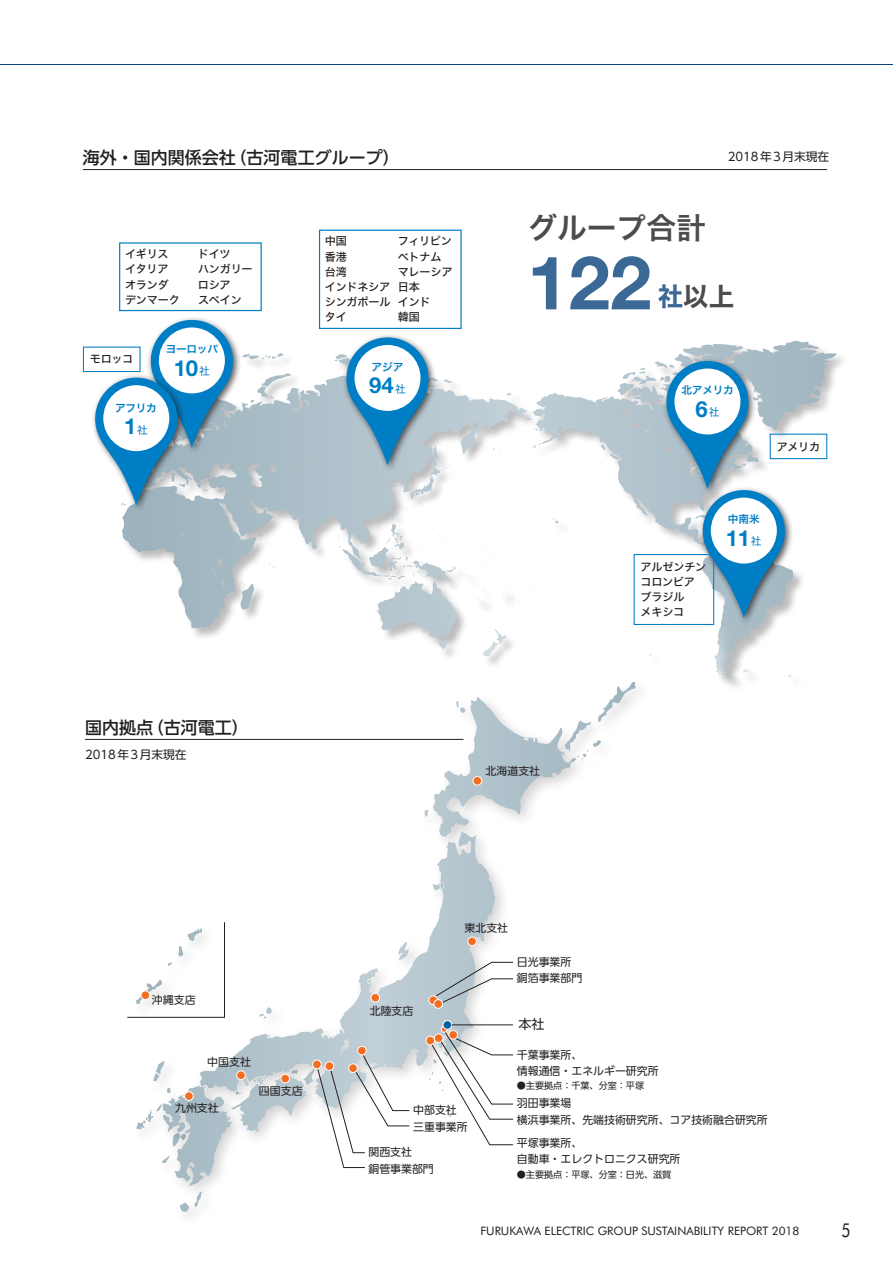
<style>
.page{position:relative;width:893px;height:1263px;background:#fff}
.page>*{position:absolute;margin:0;border:0;box-sizing:border-box;transform-origin:0 0}
.t1{font:700 74.4px "Helvetica Neue LT Pro";color:#0b437a}
.t2{font:29.7px "Hira Kaku Std W6";color:#231f20}
.t3{font:25.5px "Hira Kaku Std W7";color:#231f20}
.t4{font:700 22.2px "Helvetica Neue LT Pro";color:#007ec5}
.t5{font:19.2px "Futura BT";color:#231f20;scale:.8 1}
.t6{font:500 16.95px "UD Shin Go Pro";color:#231f20}
.t7{font:13.2px "UD Shin Go Pro";color:#231f20}
.t8{font:11.7px "Futura BT";color:#231f20}
.t9{font:11.7px "UD Shin Go Pro";color:#231f20}
.t10{font:11.1px/15.1px "Hira Kaku Std W5";letter-spacing:-.02em;color:#231f20}
.t11{font:10.95px/16.2px "UD Shin Go Pro";color:#231f20}
.t12{font:10.65px "Hira Kaku Std W6";letter-spacing:-.02em;color:#007ec5}
.t13{font:9.15px "UD Shin Go Pro";color:#231f20}
.s1{font-family:"Hira Kaku Std W4";font-weight:400;font-size:10.65px}
.s2{color:#0b437a}
</style>
<div class="page">
<hr style="left:83px;top:169px;width:744px;height:1px;background:#231f20">
<hr style="left:0;top:64px;width:893px;height:1px;background:#0b437a">
<hr style="left:85px;top:739px;width:378px;height:1px;background:#231f20">
<img style="left:522px;top:734px;width:49px;height:85px">
<img style="left:554px;top:727px;width:13px;height:45px">
<img style="left:567px;top:760px;width:4px;height:17px">
<svg style="left:180px;top:1207px;width:22px;height:5px"></svg>
<img style="left:571px;top:760px;width:11px;height:17px">
<svg style="left:564px;top:696px;width:72px;height:64px"></svg>
<img style="left:200px;top:972px;width:313px;height:103px">
<img style="left:161px;top:1075px;width:70px;height:132px">
<svg style="left:136px;top:1061px;width:62px;height:86px"></svg>
<div style="left:428px;top:995px;width:10px;height:10px;border:1px solid #fff;border-radius:50%"></div>
<div style="left:434px;top:1000px;width:9px;height:8px;background:#f36e21;border-radius:50%"></div>
<div style="left:433px;top:999px;width:10px;height:10px;border:1px solid #fff;border-radius:50%"></div>
<div style="left:425px;top:1036px;width:10px;height:9px;border:1px solid #fff;border-radius:50%"></div>
<div style="left:185px;top:1092px;width:8px;height:8px;background:#f36e21;border-radius:50%"></div>
<div style="left:184px;top:1091px;width:10px;height:10px;border:1px solid #fff;border-radius:50%"></div>
<div style="left:358px;top:1046px;width:8px;height:9px;background:#f36e21;border-radius:50%"></div>
<div style="left:357px;top:1046px;width:10px;height:9px;border:1px solid #fff;border-radius:50%"></div>
<div style="left:443px;top:1021px;width:9px;height:8px;background:#00609d;border-radius:50%"></div>
<div style="left:443px;top:1020px;width:9px;height:10px;border:1px solid #fff;border-radius:50%"></div>
<svg style="left:127px;top:922px;width:98px;height:96px"></svg>
<svg style="left:231px;top:1055px;width:179px;height:113px"></svg>
<svg style="left:368px;top:697px;width:154px;height:306px"></svg>
<svg style="left:429px;top:1026px;width:85px;height:119px"></svg>
<hr style="left:452px;top:1024px;width:61px;height:1px;background:#231f20">
<div style="left:109px;top:341px;width:740px;height:355px;background:#231f20;opacity:.3"></div>
<img style="left:637px;top:641px;width:39px;height:40px">
<svg style="left:649px;top:653px;width:3px;height:4px"></svg>
<img style="left:470px;top:528px;width:48px;height:87px">
<svg style="left:477px;top:589px;width:9px;height:14px"></svg>
<svg style="left:502px;top:591px;width:6px;height:5px"></svg>
<img style="left:712px;top:666px;width:5px;height:21px">
<img style="left:717px;top:666px;width:29px;height:22px">
<svg style="left:717px;top:672px;width:17px;height:6px"></svg>
<img style="left:758px;top:664px;width:3px;height:20px">
<img style="left:782px;top:668px;width:22px;height:20px">
<svg style="left:788px;top:675px;width:4px;height:3px"></svg>
<img style="left:737px;top:663px;width:21px;height:21px">
<svg style="left:743px;top:669px;width:6px;height:4px"></svg>
<svg style="left:493px;top:448px;width:8px;height:2px"></svg>
<svg style="left:482px;top:629px;width:24px;height:28px"></svg>
<div style="left:146px;top:315px;width:96px;height:140px;background:#231f20;opacity:.75"></div>
<div style="left:698px;top:486px;width:96px;height:139px;background:#231f20;opacity:.75"></div>
<svg style="left:518px;top:341px;width:319px;height:277px"></svg>
<div style="left:711px;top:498px;width:66px;height:65px;background:#fff;border-radius:50%"></div>
<div style="left:319px;top:230px;width:143px;height:99px;border:1px solid #007ec5"></div>
<div style="left:119px;top:242px;width:143px;height:69px;border:1px solid #007ec5"></div>
<div style="left:91px;top:373px;width:95px;height:140px;background:#231f20;opacity:.75"></div>
<svg style="left:95px;top:320px;width:375px;height:329px"></svg>
<div style="left:103px;top:385px;width:66px;height:66px;background:#fff;border-radius:50%"></div>
<div style="left:770px;top:434px;width:57px;height:25px;border:1px solid #007ec5"></div>
<div style="left:83px;top:347px;width:58px;height:25px;border:1px solid #007ec5"></div>
<div style="left:634px;top:554px;width:80px;height:71px;border:1px solid #007ec5"></div>
<h3 class="t6" style="left:83px;top:144px;width:318px">海外・国内関係会社（古河電工グループ）</h3>
<p class="t9" style="left:728px;top:147px;width:103px">2018年3月末現在</p>
<p class="t10" style="left:125px;top:247px;width:56px">イギリスイタリアオランダデンマーク</p>
<p class="t10" style="left:198px;top:247px;width:56px">ドイツ<br>ハンガリーロシア<br>スペイン</p>
<p class="t10" style="left:90px;top:352px;width:45px">モロッコ</p>
<p class="t12" style="left:115px;top:400px;width:43px">アフリカ</p>
<h3 class="t4" style="left:124px;top:413px;width:25px">1<span class="s1">社</span></h3>
<p class="t12" style="left:166px;top:341px;width:54px">ヨーロッパ</p>
<h3 class="t4" style="left:174px;top:354px;width:38px">10<span class="s1">社</span></h3>
<h3 class="t6" style="left:85px;top:713px;width:165px">国内拠点（古河電工）</h3>
<p class="t9" style="left:85px;top:745px;width:103px">2018年3月末現在</p>
<p class="t10" style="left:325px;top:234px;width:67px">中国<br>香港<br>台湾<br>インドネシアシンガポールタイ</p>
<p class="t10" style="left:398px;top:234px;width:56px">フィリピンベトナムマレーシア日本<br>インド<br>韓国</p>
<p class="t12" style="left:372px;top:358px;width:33px">アジア</p>
<h3 class="t4" style="left:369px;top:372px;width:38px">94<span class="s1">社</span></h3>
<h2 class="t2" style="left:527px;top:205px;width:180px">グループ合計</h2>
<h1 class="t1" style="left:527px;top:237px;width:126px">122</h1>
<h3 class="t3" style="left:658px;top:276px;width:78px"><span class="s2">社</span>以上</h3>
<p class="t12" style="left:681px;top:382px;width:54px">北アメリカ</p>
<h3 class="t4" style="left:695px;top:395px;width:26px">6<span class="s1">社</span></h3>
<p class="t10" style="left:777px;top:439px;width:45px">アメリカ</p>
<p class="t10" style="left:640px;top:559px;width:67px">アルゼンチンコロンビアブラジル<br>メキシコ</p>
<p class="t12" style="left:728px;top:511px;width:33px">中南米</p>
<h3 class="t4" style="left:726px;top:524px;width:37px">11<span class="s1">社</span></h3>
<p class="t11" style="left:486px;top:762px;width:56px">北海道支社</p>
<p class="t11" style="left:152px;top:992px;width:45px">沖縄支店</p>
<p class="t11" style="left:207px;top:1053px;width:45px">中国支社</p>
<p class="t11" style="left:175px;top:1099px;width:45px">九州支社</p>
<p class="t11" style="left:259px;top:1083px;width:45px">四国支店</p>
<p class="t11" style="left:464px;top:920px;width:45px">東北支社</p>
<p class="t11" style="left:370px;top:1002px;width:45px">北陸支店</p>
<p class="t11" style="left:413px;top:1101px;width:45px">中部支社</p>
<p class="t11" style="left:413px;top:1118px;width:56px">三重事業所</p>
<p class="t11" style="left:368px;top:1144px;width:45px">関西支社</p>
<p class="t11" style="left:368px;top:1160px;width:67px">銅管事業部門</p>
<p class="t11" style="left:517px;top:953px;width:56px">日光事業所</p>
<p class="t11" style="left:517px;top:970px;width:67px">銅箔事業部門</p>
<p class="t7" style="left:518px;top:1013px;width:28px">本社</p>
<p class="t11" style="left:517px;top:1046px;width:143px">千葉事業所、<br>情報通信・エネルギー研究所</p>
<p class="t13" style="left:517px;top:1078px;width:129px">●主要拠点：千葉、分室：平塚</p>
<p class="t11" style="left:517px;top:1095px;width:56px">羽田事業場</p>
<p class="t11" style="left:517px;top:1111px;width:252px">横浜事業所、先端技術研究所、コア技術融合研究所</p>
<p class="t11" style="left:517px;top:1135px;width:165px">平塚事業所、<br>自動車・エレクトロニクス研究所</p>
<p class="t13" style="left:517px;top:1167px;width:156px">●主要拠点：平塚、分室：日光、滋賀</p>
<p class="t8" style="left:480px;top:1223px;width:321px">FURUKAWA ELECTRIC GROUP SUSTAINABILITY REPORT 2018</p>
<h3 class="t5" style="left:841px;top:1218px;width:13px">5</h3>
</div>
